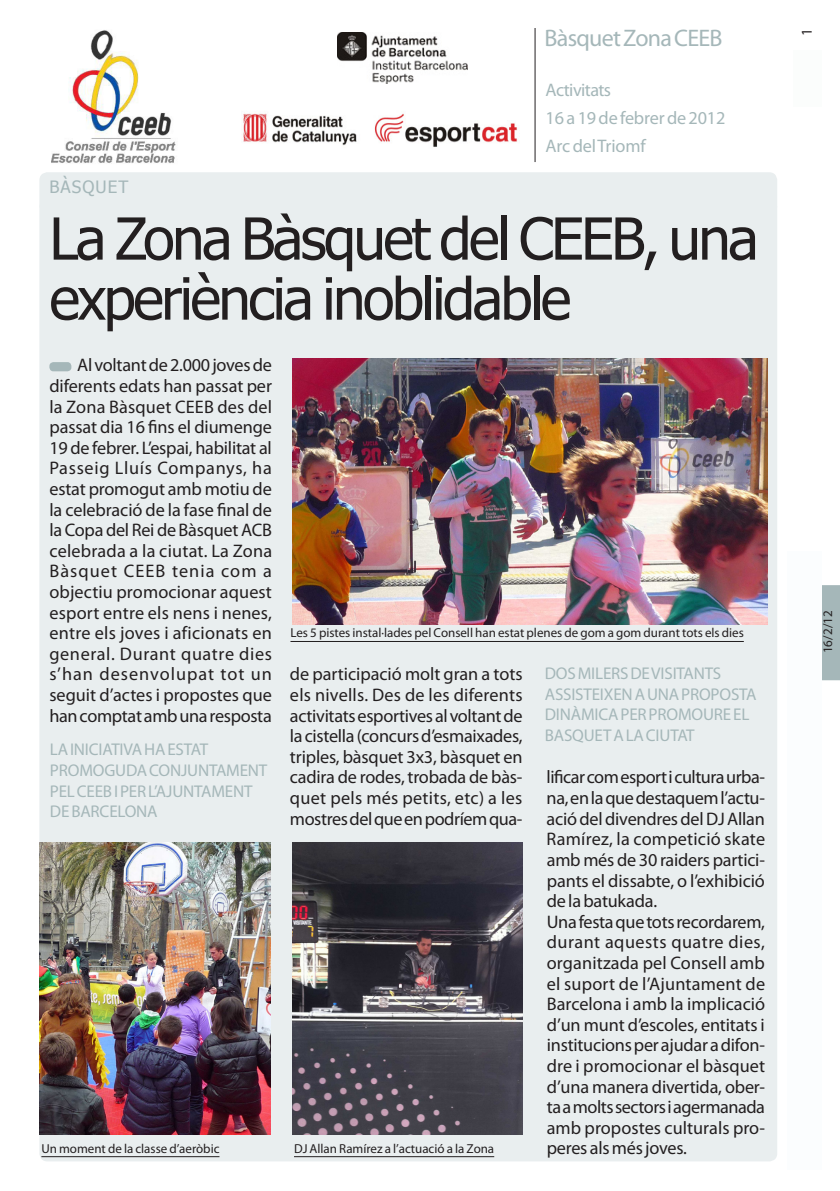
<style>
.page{position:relative;width:840px;height:1191px;background:#fff}
.page>*{position:absolute;margin:0;border:0;box-sizing:border-box;transform-origin:0 0}
.totc_TITULAR-noti-31{font:58px/60px "Tahoma";letter-spacing:-.045em;color:#231f20}
.t1{font:24px "Myriad Pro";letter-spacing:-.03em;color:#a5b7b9}
.totc_TEXT_BASE{font:18.2px/20.6px "Myriad Pro";letter-spacing:-.01em;color:#231f20;text-align:justify}
.t2{font:18.2px "Myriad Pro";letter-spacing:-.015em;color:#a5b7b9}
.totc_EPÍGRAF{font:17px "Myriad Pro";letter-spacing:-.01em;color:#a5b7b9}
.totc_EPÍGRAF-2{font:17px "Tahoma";letter-spacing:.065em;color:#a5b7b9}
.totc_PEU_FOTO{font:13px "Myriad Pro";color:#231f20}
.totc_FRASE_noti-càrr{font:13px "Myriad Pro";color:#231f20}
</style>
<div class="page">
<div style="left:822px;top:585px;width:17px;height:95px;background:#a5b7b9"></div>
<div style="left:39px;top:200px;width:737px;height:961px;background:#e9eeef;border-radius:8px"></div>
<div style="left:49px;top:362px;width:22px;height:9px;background:#a5b7b9;border-radius:4px"></div>
<div style="left:39px;top:172px;width:737px;height:41px;background:#e9eeef;border-radius:8px"></div>
<img style="left:292px;top:358px;width:474px;height:266px">
<hr style="left:290px;top:641px;width:453px;height:1px;background:#231f20">
<hr style="left:534px;top:28px;width:1px;height:134px;background:#231f20">
<div style="left:787px;top:550px;width:34px;height:619px;background:#fbfdfe"></div>
<div style="left:793px;top:50px;width:28px;height:57px;background:#fbfdfc"></div>
<img style="left:52px;top:30px;width:124px;height:133px">
<img style="left:337px;top:32px;width:130px;height:51px">
<img style="left:39px;top:842px;width:231px;height:292px">
<hr style="left:41px;top:1156px;width:178px;height:1px;background:#231f20">
<img style="left:243px;top:113px;width:275px;height:34px">
<img style="left:292px;top:842px;width:230px;height:292px">
<hr style="left:294px;top:1156px;width:200px;height:1px;background:#231f20">
<p class="t1" style="left:544px;top:23px;width:179px">Bàsquet Zona CEEB</p>
<p class="totc_EPÍGRAF-2" style="left:49px;top:176px;width:80px">bàsquet</p>
<p class="t2" style="left:545px;top:78px;width:67px">Activitats</p>
<p class="t2" style="left:545px;top:106px;width:181px">1 6 a 1 9 de febrer de 201 2</p>
<p class="t2" style="left:545px;top:134px;width:101px">Arc del Triomf</p>
<p class="totc_TITULAR-noti-31" style="left:49px;top:206px;width:710px">La Zona Bàsquet del CEEB, una experiència inoblidable</p>
<p class="totc_TEXT_BASE" style="left:49px;top:355px;width:224px;text-indent:28px">Al voltant de 2.000 joves de diferents edats han passat per la Zona Bàsquet CEEB des del passat dia 1 6 fins el diumenge 1 9 de febrer. L’espai, habilitat al Passeig Lluís Companys, ha estat promogut amb motiu de la celebració de la fase final de la Copa del Rei de Bàsquet ACB celebrada a la ciutat. La Zona Bàsquet CEEB tenia com a objectiu promocionar aquest esport entre els nens i nenes, entre els joves i aficionats en general. Durant quatre dies s’han desenvolupat tot un seguit d’actes i propostes que han comptat amb una resposta</p>
<p class="totc_EPÍGRAF" style="left:50px;top:739px;width:28px">Lainiciati</p>
<p class="totc_EPÍGRAF" style="left:123px;top:739px;width:53px">vahaestat</p>
<p class="totc_EPÍGRAF" style="left:50px;top:759px;width:12px">promo</p>
<p class="totc_EPÍGRAF" style="left:104px;top:759px;width:22px">guda</p>
<p class="totc_EPÍGRAF" style="left:149px;top:759px;width:11px">conjuntament</p>
<p class="totc_EPÍGRAF" style="left:50px;top:780px;width:37px">pel ceeb</p>
<p class="totc_EPÍGRAF" style="left:114px;top:780px;width:53px">iper l’ajuntament</p>
<p class="totc_EPÍGRAF" style="left:50px;top:801px;width:32px">de barcelona</p>
<p class="totc_PEU_FOTO" style="left:41px;top:1140px;width:179px">Un moment de la classe d’aeròbic</p>
<p class="totc_PEU_FOTO" style="left:290px;top:625px;width:454px">Les 5 pistes instal·lades pel Consell han estat plenes de gom a gom durant tots els dies</p>
<p class="totc_TEXT_BASE" style="left:290px;top:664px;width:234px">de participació molt gran a tots els nivells. Des de les diferents activitats esportives al voltant de la cistella (concurs d’esmaixades, triples, bàsquet 3x3, bàsquet en cadira de rodes, trobada de bàs&shy;quet pels més petits, etc) a les mostres del que en podríem qua-</p>
<p class="totc_PEU_FOTO" style="left:294px;top:1140px;width:202px">DJ Allan Ramírez a l’actuació a la Zona</p>
<p class="totc_EPÍGRAF" style="left:544px;top:663px;width:11px">dos</p>
<p class="totc_EPÍGRAF" style="left:577px;top:663px;width:10px">milers</p>
<p class="totc_EPÍGRAF" style="left:630px;top:663px;width:39px">de visitants</p>
<p class="totc_EPÍGRAF" style="left:544px;top:683px;width:9px">assisteixen</p>
<p class="totc_EPÍGRAF" style="left:634px;top:683px;width:24px">auna</p>
<p class="totc_EPÍGRAF" style="left:680px;top:683px;width:11px">proposta</p>
<p class="totc_EPÍGRAF" style="left:544px;top:704px;width:47px">dinàmica</p>
<p class="totc_EPÍGRAF" style="left:620px;top:704px;width:40px">per promoure</p>
<p class="totc_EPÍGRAF" style="left:732px;top:704px;width:9px">el</p>
<p class="totc_EPÍGRAF" style="left:544px;top:724px;width:111px">basquetalaciutat</p>
<p class="totc_TEXT_BASE" style="left:546px;top:767px;width:220px">lificar com esport i cultura urba&shy;na, en la que destaquem l’actu&shy;ació del divendres del DJ Allan Ramírez, la competició skate amb més de 30 raiders partici&shy;pants el dissabte, o l’exhibició de la batukada.</p>
<p class="totc_TEXT_BASE" style="left:546px;top:911px;width:220px">Una festa que tots recordarem, durant aquests quatre dies, organitzada pel Consell amb el suport de l’Ajuntament de Barcelona i amb la implicació d’un munt d’escoles, entitats i institucions per ajudar a difon&shy;dre i promocionar el bàsquet d’una manera divertida, ober&shy;ta a molts sectors i agermanada amb propostes culturals pro&shy;peres als més joves.</p>
<p class="totc_FRASE_noti-càrr" style="left:819px;top:653px;width:44px;rotate:-90deg">1 6/2/1 2</p>
</div>
